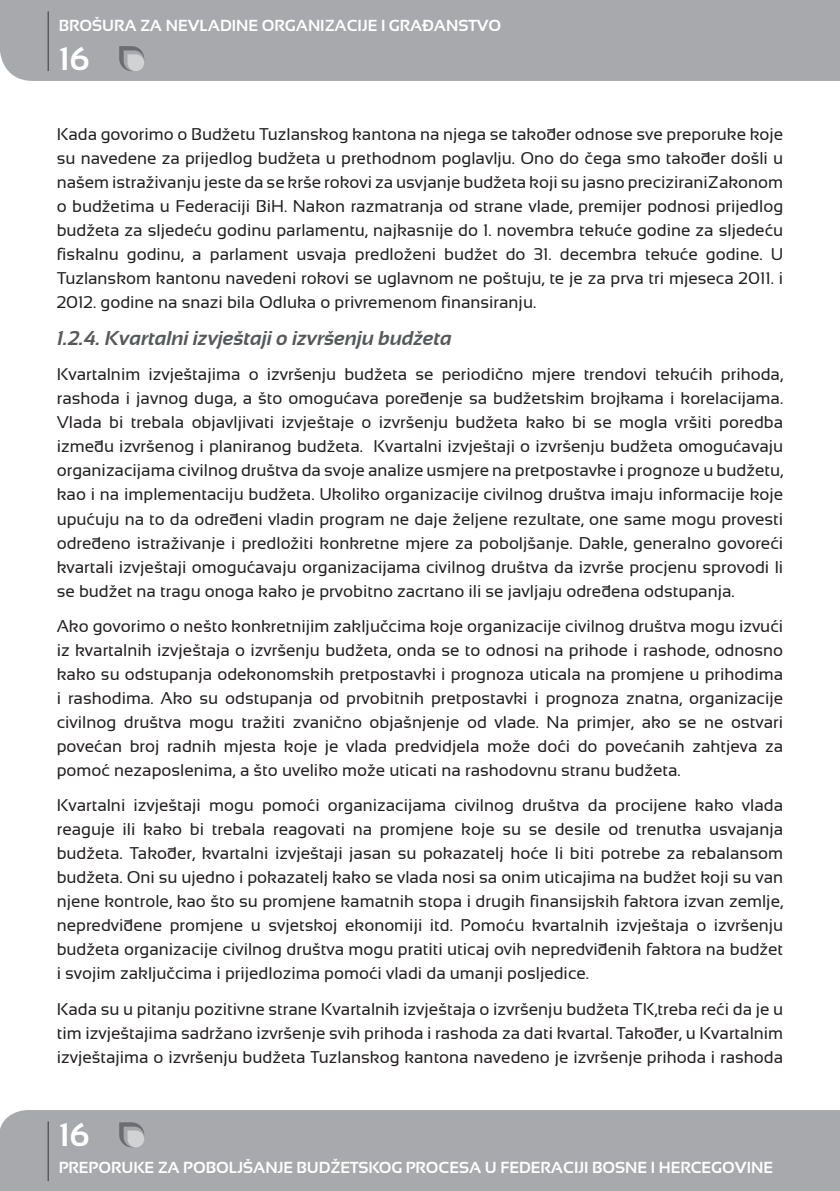
<style>
.page{position:relative;width:840px;height:1191px;background:#fff}
.page>*{position:absolute;margin:0;border:0;box-sizing:border-box;transform-origin:0 0}
.t1{font:700 32.4px "Sansation";color:#fff}
.t2{font:italic 700 20px "Sansation";color:#57585a}
.t3{font:17px/24px "Sansation";color:#231f20;text-align:justify}
.t4{font:700 16px "Sansation";color:#fff}
</style>
<div class="page">
<div style="left:0;top:1110px;width:839px;height:81px;background:#a8a9ad"></div>
<div style="left:0;top:0;width:839px;height:81px;background:#a8a9ad"></div>
<hr style="left:47px;top:11px;width:2px;height:60px;background:#57585a">
<hr style="left:47px;top:1121px;width:2px;height:60px;background:#57585a">
<svg style="left:119px;top:46px;width:25px;height:25px"></svg>
<svg style="left:119px;top:1122px;width:25px;height:25px"></svg>
<p class="t4" style="left:59px;top:16px;width:444px">BROŠURA ZA NEVLADINE ORGANIZACIJE I GRAĐANSTVO</p>
<h1 class="t1" style="left:59px;top:40px;width:32px">16</h1>
<p class="t3" style="left:57px;top:122px;width:727px">Kada govorimo o Budžetu Tuzlanskog kantona na njega se također odnose sve preporuke koje su navedene za prijedlog budžeta u prethodnom poglavlju. Ono do čega smo također došli u našem istraživanju jeste da se krše rokovi za usvjanje budžeta koji su jasno preciziraniZakonom o budžetima u Federaciji BiH. Nakon razmatranja od strane vlade, premijer podnosi prijedlog budžeta za sljedeću godinu parlamentu, najkasnije do 1. novembra tekuće godine za sljedeću fiskalnu godinu, a parlament usvaja predloženi budžet do 31. decembra tekuće godine. U Tuzlanskom kantonu navedeni rokovi se uglavnom ne poštuju, te je za prva tri mjeseca 2011. i 2012. godine na snazi bila Odluka o privremenom finansiranju.</p>
<p class="t2" style="left:57px;top:327px;width:396px">1.2.4. Kvartalni izvještaji o izvršenju budžeta</p>
<p class="t3" style="left:57px;top:362px;width:727px">Kvartalnim izvještajima o izvršenju budžeta se periodično mjere trendovi tekućih prihoda, rashoda i javnog duga, a što omogućava poređenje sa budžetskim brojkama i korelacijama.<br>Vlada bi trebala objavljivati izvještaje o izvršenju budžeta kako bi se mogla vršiti poredba između izvršenog i planiranog budžeta. Kvartalni izvještaji o izvršenju budžeta omogućavaju organizacijama civilnog društva da svoje analize usmjere na pretpostavke i prognoze u budžetu, kao i na implementaciju budžeta. Ukoliko organizacije civilnog društva imaju informacije koje upućuju na to da određeni vladin program ne daje željene rezultate, one same mogu provesti određeno istraživanje i predložiti konkretne mjere za poboljšanje. Dakle, generalno govoreći kvartali izvještaji omogućavaju organizacijama civilnog društva da izvrše procjenu sprovodi li se budžet na tragu onoga kako je prvobitno zacrtano ili se javljaju određena odstupanja.</p>
<p class="t3" style="left:57px;top:614px;width:727px">Ako govorimo o nešto konkretnijim zaključcima koje organizacije civilnog društva mogu izvući iz kvartalnih izvještaja o izvršenju budžeta, onda se to odnosi na prihode i rashode, odnosno kako su odstupanja odekonomskih pretpostavki i prognoza uticala na promjene u prihodima i rashodima. Ako su odstupanja od prvobitnih pretpostavki i prognoza znatna, organizacije civilnog društva mogu tražiti zvanično objašnjenje od vlade. Na primjer, ako se ne ostvari povećan broj radnih mjesta koje je vlada predvidjela može doći do povećanih zahtjeva za pomoć nezaposlenima, a što uveliko može uticati na rashodovnu stranu budžeta.</p>
<p class="t3" style="left:57px;top:793px;width:727px">Kvartalni izvještaji mogu pomoći organizacijama civilnog društva da procijene kako vlada reaguje ili kako bi trebala reagovati na promjene koje su se desile od trenutka usvajanja budžeta. Također, kvartalni izvještaji jasan su pokazatelj hoće li biti potrebe za rebalansom budžeta. Oni su ujedno i pokazatelj kako se vlada nosi sa onim uticajima na budžet koji su van njene kontrole, kao što su promjene kamatnih stopa i drugih finansijskih faktora izvan zemlje, nepredviđene promjene u svjetskoj ekonomiji itd. Pomoću kvartalnih izvještaja o izvršenju budžeta organizacije civilnog društva mogu pratiti uticaj ovih nepredviđenih faktora na budžet i svojim zaključcima i prijedlozima pomoći vladi da umanji posljedice.</p>
<p class="t3" style="left:57px;top:997px;width:727px">Kada su u pitanju pozitivne strane Kvartalnih izvještaja o izvršenju budžeta TK,treba reći da je u tim izvještajima sadržano izvršenje svih prihoda i rashoda za dati kvartal. Također, u Kvartalnim izvještajima o izvršenju budžeta Tuzlanskog kantona navedeno je izvršenje prihoda i rashoda</p>
<h1 class="t1" style="left:59px;top:1116px;width:32px">16</h1>
<p class="t4" style="left:59px;top:1158px;width:715px">PREPORUKE ZA POBOLJŠANJE BUDŽETSKOG PROCESA U FEDERACIJI BOSNE I HERCEGOVINE</p>
</div>
